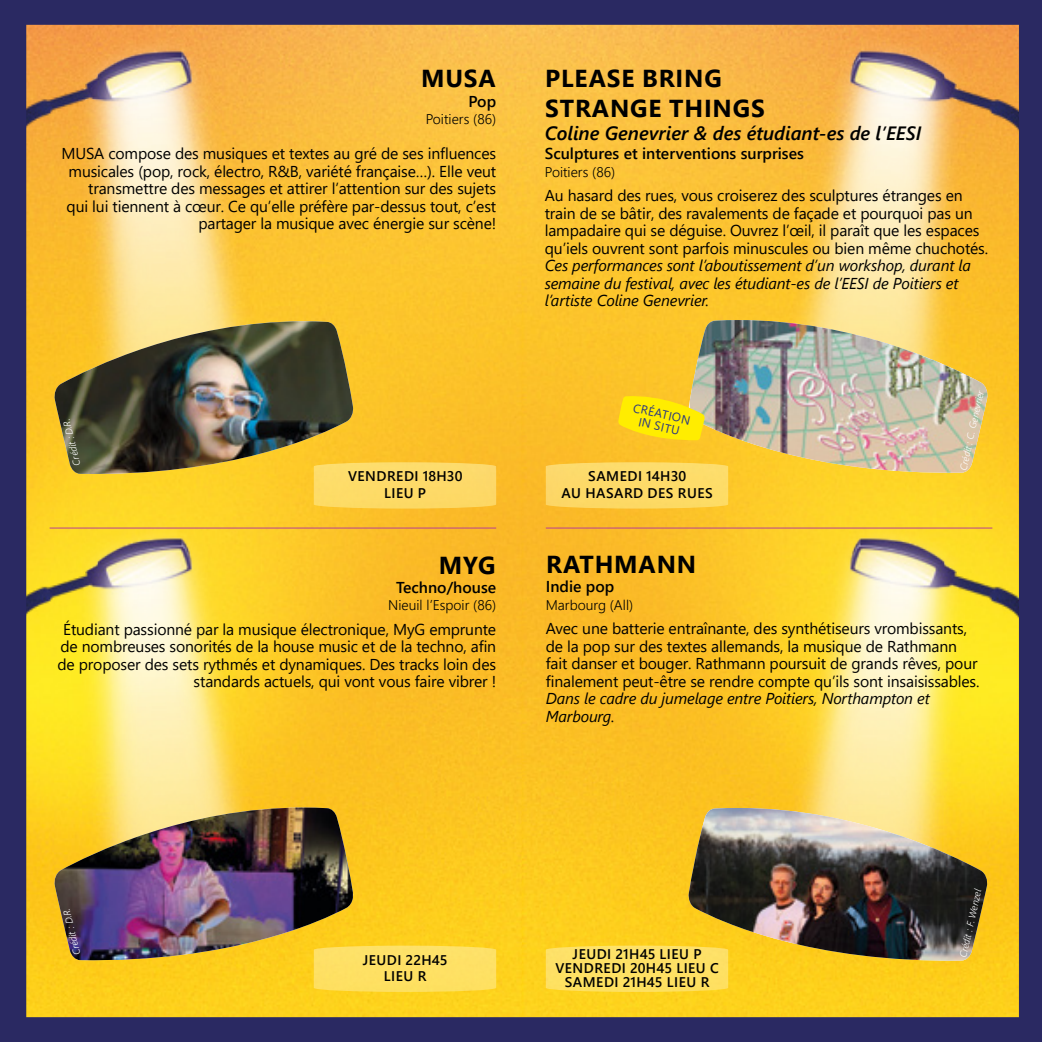
<style>
.page{position:relative;width:1042px;height:1042px;background:#fff}
.page>*{position:absolute;margin:0;border:0;box-sizing:border-box;transform-origin:0 0}
.t1{font:700 24.5px/29.4px "Segoe UI";letter-spacing:.035em;color:#000}
.t2{font:italic 600 19.25px "Segoe UI";color:#000}
.t3{font:15.75px/17.5px "Segoe UI";letter-spacing:-.01em;color:#000}
.t4{font:italic 15.75px/17.5px "Segoe UI";letter-spacing:-.01em;color:#000}
.t5{font:600 15.75px "Segoe UI";color:#000}
.t6{font:600 14px/16.8px "Segoe UI";letter-spacing:.035em;color:#000;text-align:center}
.t7{font:300 14px "Segoe UI";color:#000}
.t8{font:12.08px/12.6px "Segoe UI";color:#283583;text-align:center}
.t9{font:italic 300 9.62px "Segoe UI";color:#fff}
</style>
<div class="page">
<img style="left:0;top:0;width:1042px;height:1042px">
<svg style="left:54px;top:315px;width:300px;height:6px;background:#fcd154"></svg>
<img style="left:54px;top:321px;width:300px;height:155px">
<hr style="left:50px;top:527px;width:446px;height:1px;background:#b84191">
<hr style="left:546px;top:527px;width:446px;height:1px;background:#b84191">
<svg style="left:618px;top:394px;width:87px;height:47px;background:#fbe015"></svg>
<h1 class="t1" style="left:421px;top:62px;width:76px">MUSA</h1>
<p class="t5" style="left:468px;top:86px;width:29px">Pop</p>
<p class="t7" style="left:426px;top:106px;width:72px">Poitiers (86)</p>
<p class="t3" style="left:61px;top:143px;width:436px;text-align:right">MUSA compose des musiques et textes au gré de ses influences musicales (pop, rock, électro, R&amp;B, variété française…). Elle veut transmettre des messages et attirer l’attention sur des sujets<br>qui lui tiennent à cœur. Ce qu’elle préfère par-dessus tout, c’est partager la musique avec énergie sur scène!</p>
<h1 class="t1" style="left:545px;top:62px;width:221px">PLEASE BRING<br>STRANGE THINGS</h1>
<p class="t2" style="left:545px;top:115px;width:378px">Coline Genevrier &amp; des étudiant-es de l’EESI</p>
<p class="t5" style="left:545px;top:139px;width:261px">Sculptures et interventions surprises</p>
<p class="t7" style="left:545px;top:158px;width:72px">Poitiers (86)</p>
<p class="t3" style="left:545px;top:185px;width:445px">Au hasard des rues, vous croiserez des sculptures étranges en train de se bâtir, des ravalements de façade et pourquoi pas un lampadaire qui se déguise. Ouvrez l’œil, il paraît que les espaces qu’iels ouvrent sont parfois minuscules ou bien même chuchotés.</p>
<p class="t4" style="left:545px;top:254px;width:428px">Ces performances sont l’aboutissement d’un workshop, durant la semaine du festival, avec les étudiant-es de l’EESI de Poitiers et l’artiste Coline Genevrier.</p>
<p class="t9" style="left:68px;top:467px;width:49px;rotate:-103deg">Crédit : D.R.</p>
<p class="t8" style="left:635px;top:400px;width:60px;rotate:13deg">CRÉATION<br>IN SITU</p>
<p class="t6" style="left:348px;top:467px;width:116px">VENDREDI 18H30<br>LIEU P</p>
<p class="t6" style="left:561px;top:467px;width:153px">SAMEDI 14H30<br>AU HASARD DES RUES</p>
<p class="t9" style="left:954px;top:468px;width:83px;rotate:-78deg">Crédit : C. Genevrier</p>
<h1 class="t1" style="left:439px;top:548px;width:58px">MYG</h1>
<p class="t5" style="left:396px;top:572px;width:102px">Techno/house</p>
<p class="t7" style="left:388px;top:592px;width:110px">Nieuil l’Espoir (86)</p>
<p class="t3" style="left:58px;top:619px;width:440px;text-align:right">Étudiant passionné par la musique électronique, MyG emprunte de nombreuses sonorités de la house music et de la techno, afin de proposer des sets rythmés et dynamiques. Des tracks loin des standards actuels, qui vont vous faire vibrer !</p>
<h1 class="t1" style="left:546px;top:547px;width:152px">RATHMANN</h1>
<p class="t5" style="left:546px;top:571px;width:70px">Indie pop</p>
<p class="t7" style="left:546px;top:591px;width:89px">Marbourg (All)</p>
<p class="t3" style="left:546px;top:618px;width:435px">Avec une batterie entraînante, des synthétiseurs vrombissants, de la pop sur des textes allemands, la musique de Rathmann fait danser et bouger. Rathmann poursuit de grands rêves, pour finalement peut-être se rendre compte qu’ils sont insaisissables.</p>
<p class="t4" style="left:546px;top:687px;width:385px">Dans le cadre du jumelage entre Poitiers, Northampton et<br>Marbourg.</p>
<p class="t9" style="left:68px;top:957px;width:49px;rotate:-103deg">Crédit : D.R.</p>
<p class="t6" style="left:363px;top:950px;width:86px">JEUDI 22H45<br>LIEU R</p>
<p class="t6" style="left:555px;top:946px;width:165px;line-height:14px">JEUDI 21H45 LIEU P<br>VENDREDI 20H45 LIEU C<br>SAMEDI 21H45 LIEU R</p>
<p class="t9" style="left:954px;top:956px;width:72px;rotate:-78deg">Crédit : F. Wenzel</p>
</div>
